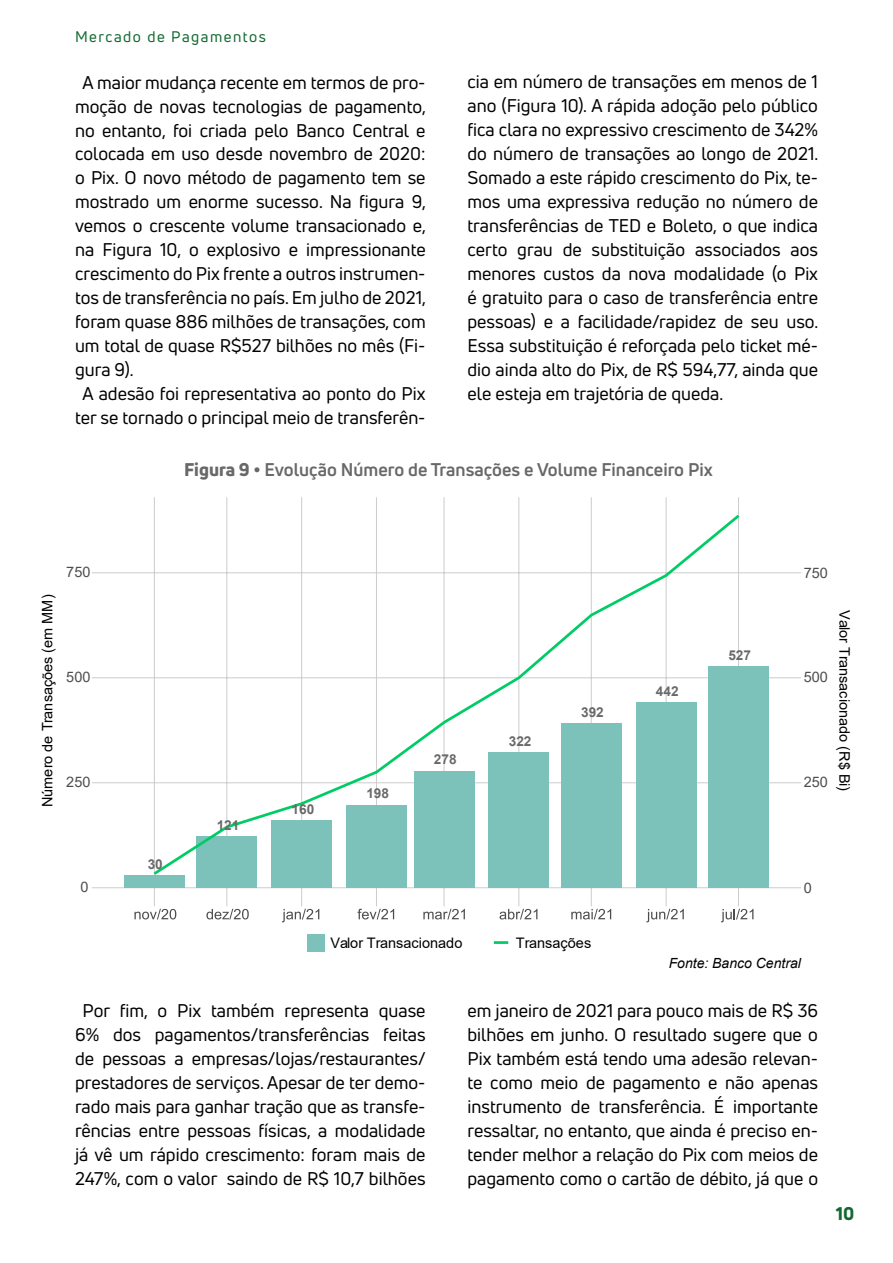
<style>
.page{position:relative;width:893px;height:1263px;background:#fff}
.page>*{position:absolute;margin:0;border:0;box-sizing:border-box;transform-origin:0 0}
.t1{font:18px/24px "Uni Neue";color:#000;text-align:justify}
.t2{font:700 18px "Uni Neue";color:#686868}
.t3{font:800 18px "Uni Neue";color:#126930}
.t4{font:15px "Uni Neue";letter-spacing:.1em;color:#126930}
.t5{font:14.55px "Arial";color:#000}
.t6{font:14.55px "Arial";color:#4d4d4d}
.t7{font:italic 13.95px "Arial";color:#000}
.t8{font:700 13.65px "Arial";color:#696969}
.s1{font-weight:800}
</style>
<div class="page">
<hr style="left:92px;top:887px;width:709px;height:1px;background:#ccc">
<hr style="left:92px;top:782px;width:709px;height:1px;background:#ccc">
<hr style="left:92px;top:677px;width:709px;height:1px;background:#ccc">
<hr style="left:92px;top:572px;width:709px;height:1px;background:#ccc">
<hr style="left:154px;top:497px;width:1px;height:409px;background:#ccc">
<hr style="left:227px;top:497px;width:1px;height:409px;background:#ccc">
<hr style="left:301px;top:497px;width:1px;height:409px;background:#ccc">
<hr style="left:376px;top:497px;width:1px;height:409px;background:#ccc">
<hr style="left:444px;top:497px;width:1px;height:409px;background:#ccc">
<hr style="left:519px;top:497px;width:1px;height:409px;background:#ccc">
<hr style="left:591px;top:497px;width:1px;height:409px;background:#ccc">
<hr style="left:666px;top:497px;width:1px;height:409px;background:#ccc">
<hr style="left:738px;top:497px;width:1px;height:409px;background:#ccc">
<div style="left:124px;top:875px;width:61px;height:13px;background:#7dc2ba"></div>
<div style="left:196px;top:837px;width:61px;height:51px;background:#7dc2ba"></div>
<div style="left:271px;top:820px;width:61px;height:68px;background:#7dc2ba"></div>
<div style="left:346px;top:805px;width:61px;height:83px;background:#7dc2ba"></div>
<div style="left:414px;top:771px;width:60px;height:117px;background:#7dc2ba"></div>
<div style="left:488px;top:752px;width:61px;height:136px;background:#7dc2ba"></div>
<div style="left:561px;top:723px;width:61px;height:165px;background:#7dc2ba"></div>
<div style="left:636px;top:702px;width:60px;height:186px;background:#7dc2ba"></div>
<div style="left:708px;top:666px;width:61px;height:222px;background:#7dc2ba"></div>
<svg style="left:151px;top:512px;width:591px;height:365px"></svg>
<svg style="left:134px;top:909px;width:42px;height:10px"></svg>
<svg style="left:206px;top:909px;width:43px;height:10px"></svg>
<svg style="left:282px;top:909px;width:37px;height:13px"></svg>
<svg style="left:357px;top:909px;width:37px;height:10px"></svg>
<svg style="left:423px;top:909px;width:42px;height:10px"></svg>
<svg style="left:500px;top:909px;width:37px;height:10px"></svg>
<svg style="left:571px;top:909px;width:40px;height:10px"></svg>
<svg style="left:646px;top:909px;width:38px;height:13px"></svg>
<svg style="left:721px;top:909px;width:32px;height:13px"></svg>
<div style="left:307px;top:934px;width:17px;height:17px;background:#7dc2ba"></div>
<hr style="left:494px;top:941px;width:14px;height:3px;background:#0c6">
<p class="t4" style="left:75px;top:27px;width:192px">Mercado de Pagamentos</p>
<p class="t1" style="left:83px;top:70px;width:344px">A maior mudança recente em termos de pro-</p>
<p class="t1" style="left:75px;top:94px;width:352px">moção de novas tecnologias de pagamento,</p>
<p class="t1" style="left:75px;top:118px;width:352px">no entanto, foi criada pelo Banco Central e</p>
<p class="t1" style="left:75px;top:142px;width:352px">colocada em uso desde novembro de 2020:</p>
<p class="t1" style="left:75px;top:166px;width:352px">o Pix. O novo método de pagamento tem se</p>
<p class="t1" style="left:75px;top:190px;width:352px">mostrado um enorme sucesso. Na figura 9,</p>
<p class="t1" style="left:75px;top:214px;width:352px">vemos o crescente volume transacionado e,</p>
<p class="t1" style="left:75px;top:238px;width:352px">na Figura 10, o explosivo e impressionante</p>
<p class="t1" style="left:75px;top:262px;width:352px">crescimento do Pix frente a outros instrumen-</p>
<p class="t1" style="left:75px;top:286px;width:353px">tos de transferência no país. Em julho de 2021,</p>
<p class="t1" style="left:75px;top:310px;width:352px">foram quase 886 milhões de transações, com</p>
<p class="t1" style="left:75px;top:334px;width:352px">um total de quase R$527 bilhões no mês (Fi-</p>
<p class="t1" style="left:75px;top:358px;width:60px">gura 9).</p>
<p class="t1" style="left:83px;top:382px;width:344px">A adesão foi representativa ao ponto do Pix</p>
<p class="t1" style="left:75px;top:406px;width:352px">ter se tornado o principal meio de transferên-</p>
<p class="t1" style="left:467px;top:70px;width:352px">cia em número de transações em menos de 1 ano (Figura 10). A rápida adoção pelo público fica clara no expressivo crescimento de 342% do número de transações ao longo de 2021.<br>Somado a este rápido crescimento do Pix, te&shy;mos uma expressiva redução no número de transferências de TED e Boleto, o que indica certo grau de substituição associados aos menores custos da nova modalidade (o Pix é gratuito para o caso de transferência entre pessoas) e a facilidade/rapidez de seu uso.<br>Essa substituição é reforçada pelo ticket mé&shy;dio ainda alto do Pix, de R$ 594,77, ainda que ele esteja em trajetória de queda.</p>
<p class="t2" style="left:184px;top:458px;width:530px"><span class="s1">Figura 9 •</span> Evolução Número de Transações e Volume Financeiro Pix</p>
<p class="t5" style="left:37px;top:807px;width:214px;rotate:-90deg">Número de Transações (em MM)</p>
<p class="t6" style="left:66px;top:562px;width:26px">750</p>
<p class="t6" style="left:66px;top:667px;width:26px">500</p>
<p class="t6" style="left:66px;top:772px;width:26px">250</p>
<p class="t6" style="left:81px;top:877px;width:10px">0</p>
<p class="t8" style="left:148px;top:854px;width:17px">30</p>
<p class="t8" style="left:217px;top:816px;width:24px">121</p>
<p class="t8" style="left:292px;top:800px;width:24px">160</p>
<p class="t8" style="left:366px;top:784px;width:24px">198</p>
<p class="t8" style="left:434px;top:750px;width:24px">278</p>
<p class="t8" style="left:509px;top:732px;width:24px">322</p>
<p class="t8" style="left:581px;top:702px;width:24px">392</p>
<p class="t8" style="left:656px;top:681px;width:24px">442</p>
<p class="t8" style="left:728px;top:646px;width:24px">527</p>
<p class="t6" style="left:804px;top:562px;width:26px">750</p>
<p class="t6" style="left:804px;top:667px;width:26px">500</p>
<p class="t6" style="left:804px;top:772px;width:26px">250</p>
<p class="t5" style="left:855px;top:610px;width:182px;rotate:90deg">Valor Transacionado (R$ Bi)</p>
<p class="t6" style="left:804px;top:877px;width:10px">0</p>
<p class="t5" style="left:330px;top:933px;width:134px">Valor Transacionado</p>
<p class="t5" style="left:516px;top:933px;width:77px">Transações</p>
<p class="t7" style="left:669px;top:954px;width:134px">Fonte: Banco Central</p>
<p class="t1" style="left:75px;top:998px;width:352px;text-align:center">Por fim, o Pix também representa quase 6% dos pagamentos/transferências feitas de pessoas a empresas/lojas/restaurantes/ prestadores de serviços. Apesar de ter demo&shy;rado mais para ganhar tração que as transfe&shy;rências entre pessoas físicas, a modalidade já vê um rápido crescimento: foram mais de 247%, com o valor saindo de R$ 10,7 bilhões</p>
<p class="t1" style="left:467px;top:998px;width:352px">em janeiro de 2021 para pouco mais de R$ 36 bilhões em junho. O resultado sugere que o Pix também está tendo uma adesão relevan&shy;te como meio de pagamento e não apenas instrumento de transferência. É importante ressaltar, no entanto, que ainda é preciso en&shy;tender melhor a relação do Pix com meios de pagamento como o cartão de débito, já que o</p>
<p class="t3" style="left:836px;top:1202px;width:20px">10</p>
</div>
